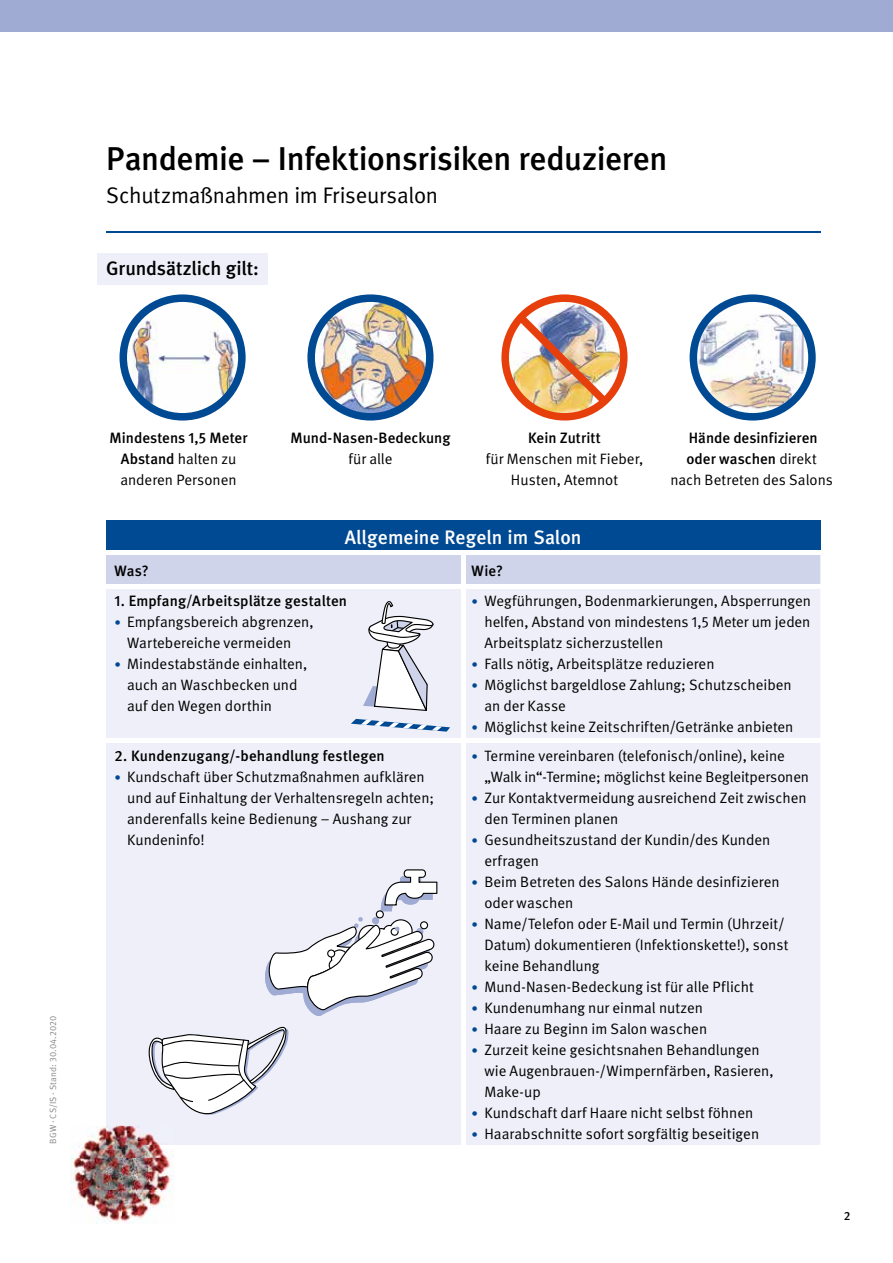
<style>
.page{position:relative;width:893px;height:1263px;background:#fff}
.page>*{position:absolute;margin:0;border:0;box-sizing:border-box;transform-origin:0 0}
.t1{font:500 33px "DGUV Meta";letter-spacing:-.01em;color:#000}
.t2{font:22.5px "DGUV Meta";letter-spacing:-.01em;color:#000}
.t3{font:500 19.5px "DGUV Meta";letter-spacing:.005em;color:#fff}
.t4{font:500 19.5px "DGUV Meta";letter-spacing:-.01em;color:#000}
.t5{font:15px/21px "DGUV Meta";color:#000}
.t6{font:500 15px/21px "DGUV Meta";letter-spacing:.005em;color:#000;text-align:center}
.t7{font:500 12px "DGUV Meta";color:#000}
.t8{font:9px "DGUV Meta";letter-spacing:.025em;color:#878786}
.s1{font-weight:400}
.s2{font-size:12.75px;color:#004993}
</style>
<div class="page">
<div style="left:98px;top:253px;width:170px;height:32px;background:#eeeff8"></div>
<div style="left:106px;top:520px;width:714px;height:32px;background:#004993"></div>
<div style="left:106px;top:555px;width:714px;height:29px;background:#cfd4ea"></div>
<div style="left:106px;top:589px;width:714px;height:556px;background:#eeeff8"></div>
<hr style="left:461px;top:554px;width:4px;height:30px;background:#fff">
<hr style="left:106px;top:550px;width:357px;height:4px;background:#fff">
<hr style="left:463px;top:550px;width:357px;height:4px;background:#fff">
<hr style="left:461px;top:588px;width:4px;height:151px;background:#fff">
<hr style="left:106px;top:739px;width:357px;height:4px;background:#fff">
<hr style="left:463px;top:739px;width:357px;height:4px;background:#fff">
<hr style="left:461px;top:743px;width:4px;height:402px;background:#fff">
<img style="left:70px;top:1126px;width:52px;height:97px">
<img style="left:122px;top:1149px;width:52px;height:74px">
<img style="left:106px;top:1126px;width:68px;height:19px">
<img style="left:106px;top:1145px;width:56px;height:4px">
<img style="left:307px;top:294px;width:127px;height:126px">
<img style="left:120px;top:294px;width:126px;height:126px">
<img style="left:690px;top:294px;width:126px;height:126px">
<svg style="left:351px;top:719px;width:99px;height:13px"></svg>
<img style="left:501px;top:294px;width:126px;height:126px">
<svg style="left:265px;top:869px;width:172px;height:149px"></svg>
<svg style="left:363px;top:601px;width:73px;height:110px"></svg>
<svg style="left:147px;top:1025px;width:147px;height:93px"></svg>
<hr style="left:106px;top:231px;width:714px;height:2px;background:#004993">
<div style="left:0;top:0;width:893px;height:32px;background:#a0abd4"></div>
<h1 class="t1" style="left:106px;top:139px;width:563px">Pandemie – Infektionsrisiken reduzieren</h1>
<h2 class="t2" style="left:106px;top:182px;width:333px">Schutzmaßnahmen im Friseursalon</h2>
<h3 class="t4" style="left:106px;top:257px;width:154px">Grundsätzlich gilt:</h3>
<p class="t8" style="left:48px;top:1144px;width:130px;rotate:-90deg">BGW . CS/IS . Stand: 30.04.2020</p>
<p class="t6" style="left:110px;top:428px;width:139px">Mindestens 1,5 Meter<br>Abstand <span class="s1">halten zu anderen Personen</span></p>
<p class="t6" style="left:290px;top:428px;width:161px">Mund-Nasen-Bedeckung</p>
<p class="t5" style="left:348px;top:448px;width:46px">für alle</p>
<p class="t6" style="left:528px;top:428px;width:74px">Kein Zutritt</p>
<p class="t5" style="left:486px;top:448px;width:159px;text-align:center">für Menschen mit Fieber,<br>Husten, Atemnot</p>
<h3 class="t3" style="left:345px;top:526px;width:238px">Allgemeine Regeln im Salon</h3>
<p class="t6" style="left:670px;top:428px;width:164px">Hände desinfizieren<br>oder waschen <span class="s1">direkt nach Betreten des Salons</span></p>
<p class="t6" style="left:114px;top:561px;width:36px">Was?</p>
<p class="t6" style="left:472px;top:561px;width:33px">Wie?</p>
<p class="t6" style="left:114px;top:591px;width:234px">1. Empfang/Arbeitsplätze gestalten</p>
<p class="t5" style="left:127px;top:612px;width:188px;text-indent:-13px"><span class="s2">•</span> Empfangsbereich abgrenzen,<br>Wartebereiche vermeiden</p>
<p class="t5" style="left:127px;top:654px;width:182px;text-indent:-13px"><span class="s2">•</span> Mindestabstände einhalten, auch an Waschbecken und auf den Wegen dorthin</p>
<p class="t5" style="left:484px;top:591px;width:328px;text-align:justify;text-indent:-13px"><span class="s2">•</span> Wegführungen, Bodenmarkierungen, Absperrungen helfen, Abstand von mindestens 1,5 Meter um jeden Arbeitsplatz sicherzustellen</p>
<p class="t5" style="left:472px;top:654px;width:244px"><span class="s2">•</span> Falls nötig, Arbeitsplätze reduzieren</p>
<p class="t5" style="left:484px;top:675px;width:309px;text-indent:-13px"><span class="s2">•</span> Möglichst bargeldlose Zahlung; Schutzscheiben an der Kasse</p>
<p class="t5" style="left:472px;top:717px;width:323px"><span class="s2">•</span> Möglichst keine Zeitschriften/Getränke anbieten</p>
<p class="t6" style="left:114px;top:745px;width:272px">2. Kundenzugang/-behandlung festlegen</p>
<p class="t5" style="left:127px;top:766px;width:308px;text-indent:-13px"><span class="s2">•</span> Kundschaft über Schutzmaßnahmen aufklären und auf Einhaltung der Verhaltensregeln achten; anderenfalls keine Bedienung – Aushang zur Kundeninfo!</p>
<p class="t5" style="left:484px;top:745px;width:326px;text-indent:-13px"><span class="s2">•</span> Termine vereinbaren (telefonisch/online), keine „Walk in“-Termine; möglichst keine Begleitpersonen</p>
<p class="t5" style="left:484px;top:787px;width:324px;text-indent:-13px"><span class="s2">•</span> Zur Kontaktvermeidung ausreichend Zeit zwischen den Terminen planen</p>
<p class="t5" style="left:484px;top:829px;width:287px;text-indent:-13px"><span class="s2">•</span> Gesundheitszustand der Kundin/des Kunden erfragen</p>
<p class="t5" style="left:484px;top:871px;width:297px;text-indent:-13px"><span class="s2">•</span> Beim Betreten des Salons Hände desinfizieren oder waschen</p>
<p class="t5" style="left:484px;top:913px;width:305px;text-indent:-13px"><span class="s2">•</span> Name/Telefon oder E-Mail und Termin (Uhrzeit/<br>Datum) dokumentieren (Infektionskette!), sonst keine Behandlung</p>
<p class="t5" style="left:472px;top:976px;width:284px"><span class="s2">•</span> Mund-Nasen-Bedeckung ist für alle Pflicht</p>
<p class="t5" style="left:472px;top:997px;width:233px"><span class="s2">•</span> Kundenumhang nur einmal nutzen</p>
<p class="t5" style="left:472px;top:1018px;width:237px"><span class="s2">•</span> Haare zu Beginn im Salon waschen</p>
<p class="t5" style="left:484px;top:1039px;width:291px;text-indent:-13px"><span class="s2">•</span> Zurzeit keine gesichtsnahen Behandlungen wie Augenbrauen-/Wimpernfärben, Rasieren,<br>Make-up</p>
<p class="t5" style="left:472px;top:1102px;width:283px"><span class="s2">•</span> Kundschaft darf Haare nicht selbst föhnen</p>
<p class="t5" style="left:472px;top:1123px;width:289px"><span class="s2">•</span> Haarabschnitte sofort sorgfältig beseitigen</p>
<p class="t7" style="left:844px;top:1209px;width:8px">2</p>
</div>
